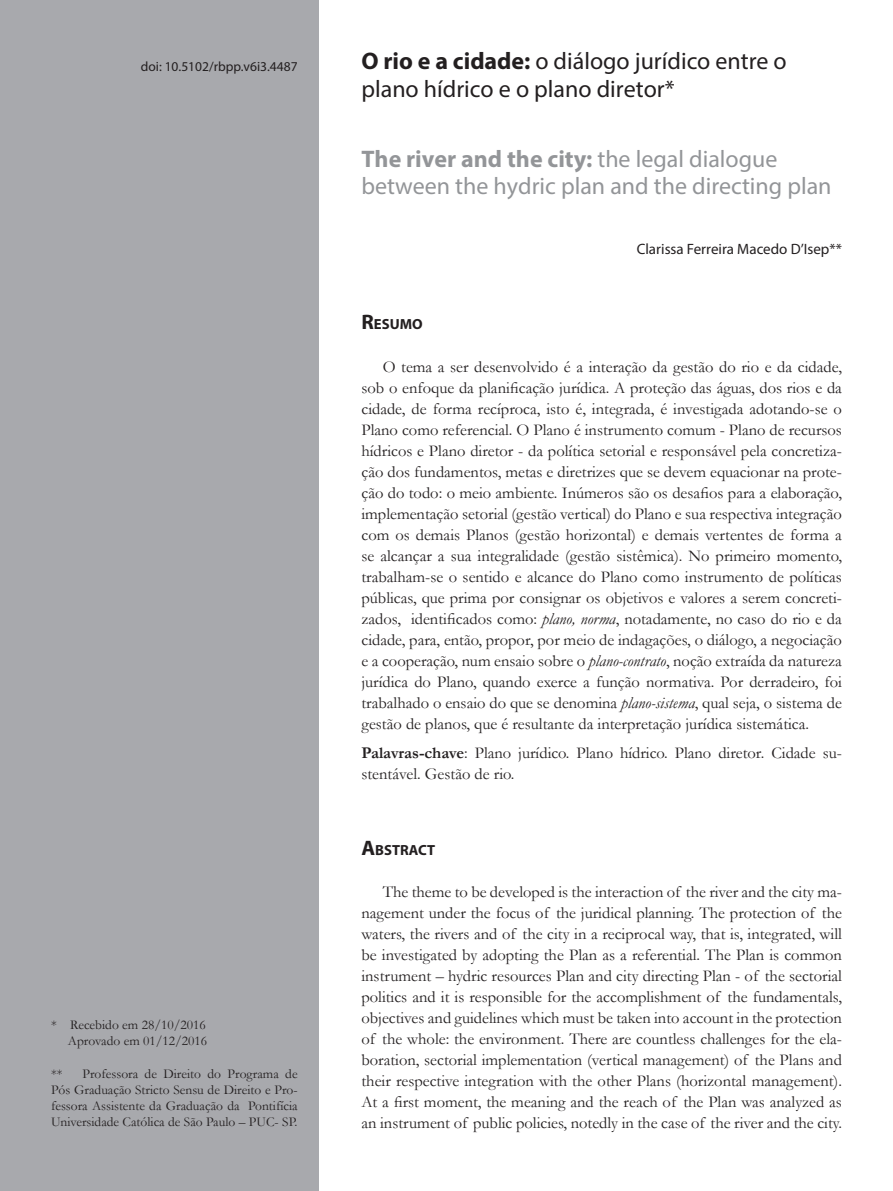
<style>
.page{position:relative;width:893px;height:1191px;background:#fff}
.page>*{position:absolute;margin:0;border:0;box-sizing:border-box;transform-origin:0 0}
.Tit2{font:24px/27.5px "Myriad Pro";color:#939598}
.Tit2-2{font:24px/27.5px "Myriad Pro";color:#231f20}
.texto{font:16.5px/21px "Garamond";color:#231f20;text-align:justify}
.text_sem_recuo{font:16.5px/21px "Garamond";color:#231f20}
.Myriad_10{font:15px "Myriad Pro";color:#231f20}
.Subt{font:700 14.7px "Myriad Pro";color:#231f20}
.rodape{font:13.5px/16.2px "Garamond";color:#231f20;text-align:justify}
.Doi{font:13.5px "Myriad Pro";color:#231f20}
.s1{font-weight:700}
.s2{font-size:21px}
.s3{font-style:italic}
</style>
<div class="page">
<div style="left:0;top:0;width:319px;height:1191px;background:#a8a9ad"></div>
<p class="Doi" style="left:141px;top:58px;width:158px">doi: 10.5102/rbpp.v6i3.4487</p>
<p class="Tit2-2" style="left:361px;top:47px;width:427px"><span class="s1">O rio e a cidade:</span> o diálogo jurídico entre o plano hídrico e o plano diretor*</p>
<p class="Tit2" style="left:361px;top:144px;width:472px"><span class="s1">The river and the city:</span> the legal dialogue between the hydric plan and the directing plan</p>
<p class="Myriad_10" style="left:637px;top:240px;width:207px">Clarissa Ferreira Macedo D’Isep**</p>
<p class="rodape" style="left:51px;top:1016px;width:156px">* Recebido em 28/10/2016</p>
<p class="rodape" style="left:68px;top:1032px;width:141px">Aprovado em 01/12/2016</p>
<p class="rodape" style="left:51px;top:1065px;width:13px">**</p>
<p class="rodape" style="left:51px;top:1065px;width:248px;text-indent:31px">Professora de Direito do Programa de Pós Graduação Stricto Sensu de Direito e Pro&shy;fessora Assistente da Graduação da Pontifícia Universidade Católica de São Paulo – PUC- SP.</p>
<p class="Subt" style="left:361px;top:315px;width:63px"><span class="s2">R</span>ESUMO</p>
<p class="texto" style="left:361px;top:355px;width:482px;text-indent:21px">O tema a ser desenvolvido é a interação da gestão do rio e da cidade, sob o enfoque da planificação jurídica. A proteção das águas, dos rios e da cidade, de forma recíproca, isto é, integrada, é investigada adotando-se o Plano como referencial. O Plano é instrumento comum - Plano de recursos hídricos e Plano diretor - da política setorial e responsável pela concretiza&shy;ção dos fundamentos, metas e diretrizes que se devem equacionar na prote&shy;ção do todo: o meio ambiente. Inúmeros são os desafios para a elaboração, implementação setorial (gestão vertical) do Plano e sua respectiva integração com os demais Planos (gestão horizontal) e demais vertentes de forma a se alcançar a sua integralidade (gestão sistêmica). No primeiro momento, trabalham-se o sentido e alcance do Plano como instrumento de políticas públicas, que prima por consignar os objetivos e valores a serem concreti&shy;zados, identificados como: <span class="s3">plano, norma</span>, notadamente, no caso do rio e da cidade, para, então, propor, por meio de indagações, o diálogo, a negociação e a cooperação, num ensaio sobre o <span class="s3">plano-contrato</span>, noção extraída da natureza jurídica do Plano, quando exerce a função normativa. Por derradeiro, foi trabalhado o ensaio do que se denomina <span class="s3">plano-sistema</span>, qual seja, o sistema de gestão de planos, que é resultante da interpretação jurídica sistemática.</p>
<p class="text_sem_recuo" style="left:361px;top:742px;width:482px"><span class="s1">Palavras-chave</span>: Plano jurídico. Plano hídrico. Plano diretor. Cidade su&shy;stentável. Gestão de rio.</p>
<p class="Subt" style="left:361px;top:840px;width:75px"><span class="s2">A</span>BSTRACT</p>
<p class="texto" style="left:361px;top:880px;width:482px;text-indent:21px">The theme to be developed is the interaction of the river and the city ma&shy;nagement under the focus of the juridical planning. The protection of the waters, the rivers and of the city in a reciprocal way, that is, integrated, will be investigated by adopting the Plan as a referential. The Plan is common instrument – hydric resources Plan and city directing Plan - of the sectorial politics and it is responsible for the accomplishment of the fundamentals, objectives and guidelines which must be taken into account in the protection of the whole: the environment. There are countless challenges for the ela&shy;boration, sectorial implementation (vertical management) of the Plans and their respective integration with the other Plans (horizontal management).<br>At a first moment, the meaning and the reach of the Plan was analyzed as an instrument of public policies, notedly in the case of the river and the city.</p>
</div>
